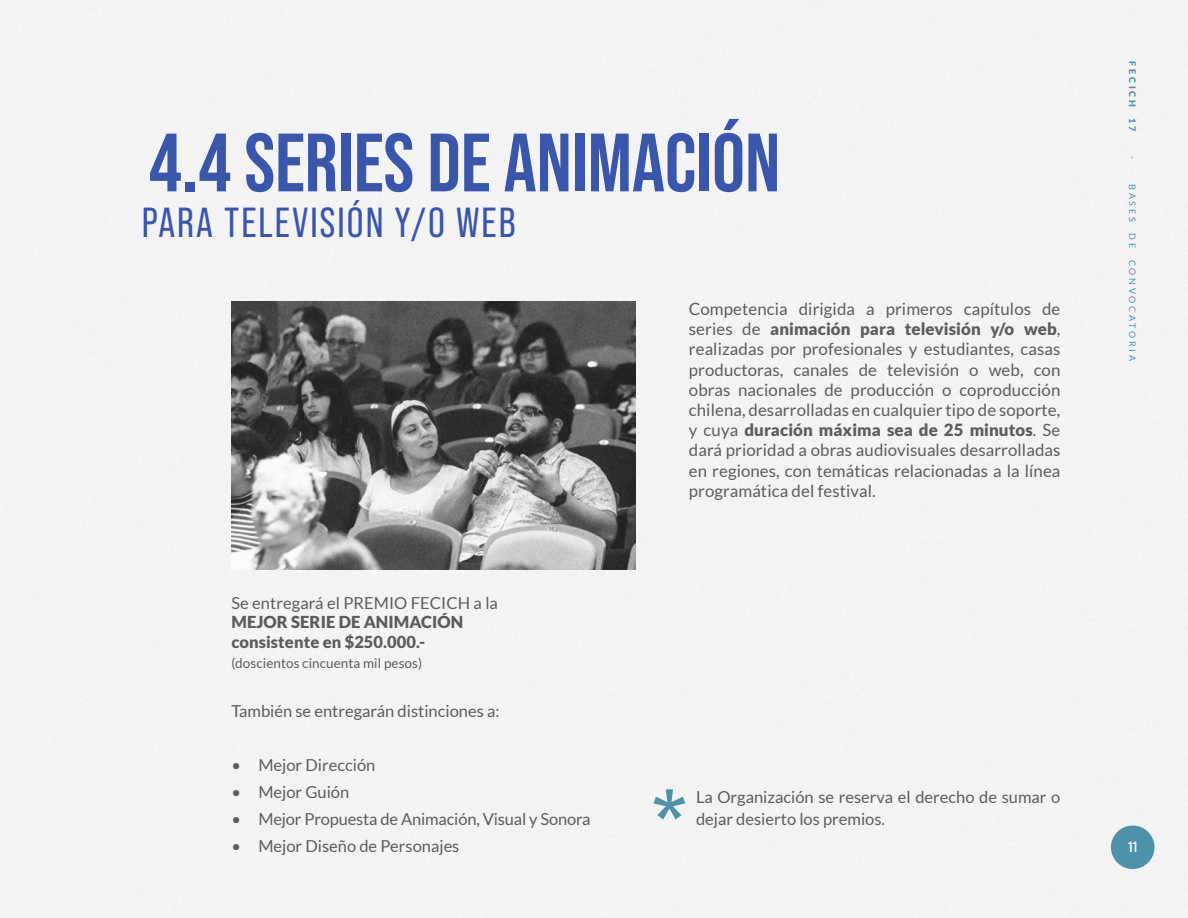
<style>
.page{position:relative;width:1188px;height:918px;background:#f4f4f4}
.page>*{position:absolute;margin:0;border:0;box-sizing:border-box;transform-origin:0 0}
.t1{font:700 82.5px "Bebas Neue Pro";color:#3956ab}
.t2{font:42px "Bebas Neue Pro";letter-spacing:.05em;color:#3956ab}
.t3{font:16.8px/20.2px "Lato";letter-spacing:.005em;color:#5c5c5b;text-align:justify}
.t4{font:16.5px/22.5px "Lato";color:#5c5c5b}
.t5{font:900 16.5px/19.8px "Lato";letter-spacing:.005em;color:#5c5c5b}
.t6{font:700 15px "Bebas Neue Pro";color:#fff}
.t7{font:13.5px "Lato";letter-spacing:.005em;color:#5c5c5b}
.t8{font:9px "Lato";letter-spacing:.3em;color:#4e92a9}
.t9{font:900 9px "Lato";letter-spacing:.3em;color:#4e92a9}
.s1{font-weight:900}
</style>
<div class="page">
<div style="left:1111px;top:826px;width:44px;height:43px;background:#4e92a9;border-radius:50%"></div>
<img style="left:231px;top:301px;width:405px;height:268px">
<svg style="left:654px;top:789px;width:31px;height:30px"></svg>
<h1 class="t1" style="left:149px;top:116px;width:633px">4.4 SERIES DE ANIMACIÓN</h1>
<h2 class="t2" style="left:142px;top:199px;width:375px">PARA TELEVISIÓN Y/O WEB</h2>
<p class="t4" style="left:231px;top:591px;width:268px">Se entregará el PREMIO FECICH a la</p>
<p class="t5" style="left:231px;top:612px;width:233px">MEJOR SERIE DE ANIMACIÓN consistente en $250.000.-</p>
<p class="t7" style="left:231px;top:656px;width:192px">(doscientos cincuenta mil pesos)</p>
<p class="t4" style="left:231px;top:700px;width:270px">También se entregarán distinciones a:</p>
<p class="t4" style="left:231px;top:754px;width:145px">• Mejor Dirección</p>
<p class="t4" style="left:231px;top:781px;width:119px">• Mejor Guión</p>
<p class="t4" style="left:231px;top:808px;width:361px">• Mejor Propuesta de Animación, Visual y Sonora</p>
<p class="t4" style="left:231px;top:835px;width:230px">• Mejor Diseño de Personajes</p>
<p class="t3" style="left:689px;top:299px;width:373px">Competencia dirigida a primeros capítulos de series de <span class="s1">animación para televisión y/o web</span>, realizadas por profesionales y estudiantes, casas productoras, canales de televisión o web, con obras nacionales de producción o coproducción chilena, desarrolladas en cualquier tipo de soporte, y cuya <span class="s1">duración máxima sea de 25 minutos</span>. Se dará prioridad a obras audiovisuales desarrolladas en regiones, con temáticas relacionadas a la línea programática del festival.</p>
<p class="t4" style="left:696px;top:785px;width:366px">La Organización se reserva el derecho de sumar o dejar desierto los premios.</p>
<p class="t9" style="left:1138px;top:61px;width:47px;rotate:90deg">FECICH</p>
<p class="t9" style="left:1138px;top:118px;width:15px;rotate:90deg">1 7</p>
<p class="t8" style="left:1137px;top:156px;width:5px;rotate:90deg">-</p>
<p class="t8" style="left:1137px;top:184px;width:39px;rotate:90deg">BASES</p>
<p class="t8" style="left:1137px;top:233px;width:16px;rotate:90deg">D E</p>
<p class="t8" style="left:1137px;top:260px;width:103px;rotate:90deg">CONVOCATORIA</p>
<p class="t6" style="left:1128px;top:838px;width:10px">11</p>
</div>
